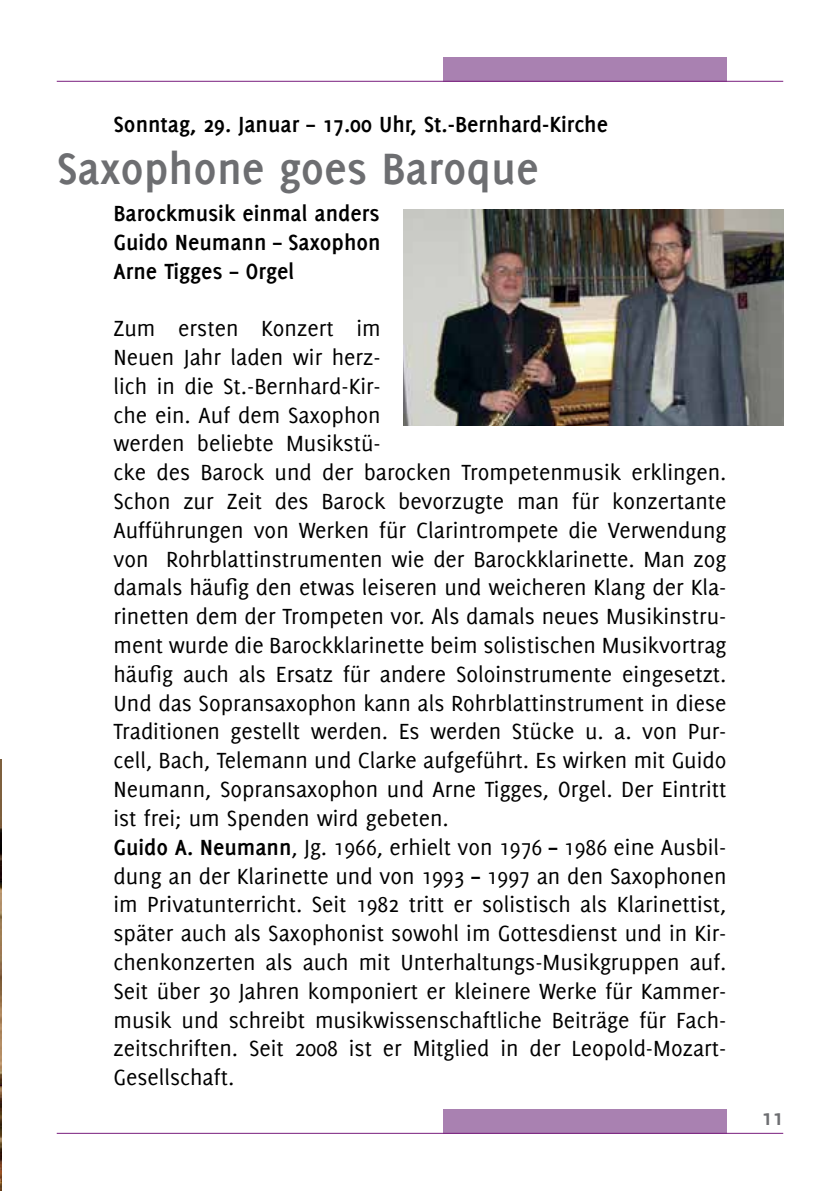
<style>
.page{position:relative;width:840px;height:1191px;background:#fff}
.page>*{position:absolute;margin:0;border:0;box-sizing:border-box;transform-origin:0 0}
.t1{font:700 48px "Delicious";color:#6d6e71}
.t2{font:24px/28.8px "Delicious";color:#000}
.t3{font:700 24px/28.8px "Delicious";color:#000;text-align:justify}
.t4{font:700 24px "Delicious";color:#6d6e71}
.s1{font-weight:700}
</style>
<div class="page">
<div style="left:442px;top:57px;width:284px;height:24px;background:#a981b1"></div>
<hr style="left:57px;top:81px;width:725px;height:1px;background:#781d7d">
<div style="left:442px;top:1108px;width:284px;height:25px;background:#a981b1"></div>
<hr style="left:57px;top:1133px;width:725px;height:1px;background:#781d7d">
<img style="left:403px;top:209px;width:379px;height:216px">
<img style="left:0;top:759px;width:1px;height:432px">
<p class="t3" style="left:113px;top:110px;width:495px">Sonntag, 29. Januar – 17.00 Uhr, St.-Bernhard-Kirche</p>
<h1 class="t1" style="left:57px;top:141px;width:483px">Saxophone goes Baroque</h1>
<p class="t3" style="left:113px;top:198px;width:268px">Barockmusik einmal anders Guido Neumann – Saxophon Arne Tigges – Orgel</p>
<p class="t2" style="left:113px;top:313px;width:614px">Zum ersten Konzert im<br>Neuen Jahr laden wir herz-<br>lich in die St.-Bernhard-Kir-<br>che ein. Auf dem Saxophon<br>werden beliebte Musikstü-<br>cke des Barock und der barocken Trompetenmusik erklingen.<br>Schon zur Zeit des Barock bevorzugte man für konzertante Aufführungen von Werken für Clarintrompete die Verwendung von Rohrblattinstrumenten wie der Barockklarinette. Man zog damals häufig den etwas leiseren und weicheren Klang der Kla&shy;rinetten dem der Trompeten vor. Als damals neues Musikinstru&shy;ment wurde die Barockklarinette beim solistischen Musikvortrag häufig auch als Ersatz für andere Soloinstrumente eingesetzt.<br>Und das Sopransaxophon kann als Rohrblattinstrument in diese Traditionen gestellt werden. Es werden Stücke u. a. von Pur&shy;cell, Bach, Telemann und Clarke aufgeführt. Es wirken mit Guido Neumann, Sopransaxophon und Arne Tigges, Orgel. Der Eintritt ist frei; um Spenden wird gebeten.<br><span class="s1">Guido A. Neumann</span>, Jg. 1966, erhielt von 1976 <span class="s1">–</span> 1986 eine Ausbil&shy;dung an der Klarinette und von 1993 <span class="s1">–</span> 1997 an den Saxophonen im Privatunterricht. Seit 1982 tritt er solistisch als Klarinettist, später auch als Saxophonist sowohl im Gottesdienst und in Kir&shy;chenkonzerten als auch mit Unterhaltungs-Musikgruppen auf.<br>Seit über 30 Jahren komponiert er kleinere Werke für Kammer&shy;musik und schreibt musikwissenschaftliche Beiträge für Fach&shy;zeitschriften. Seit 2008 ist er Mitglied in der Leopold-Mozart-Gesellschaft.</p>
<p class="t4" style="left:761px;top:1103px;width:23px">11</p>
</div>
